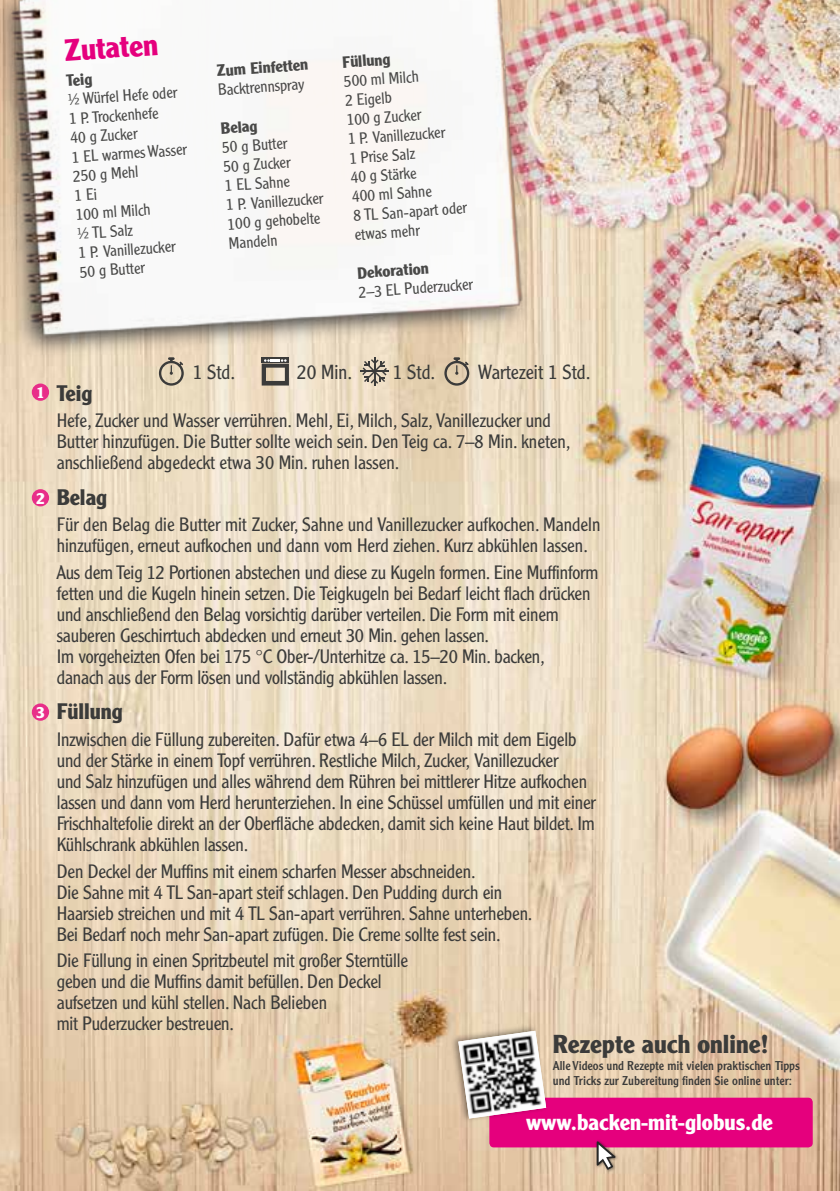
<style>
.page{position:relative;width:840px;height:1191px;background:#fff}
.page>*{position:absolute;margin:0;border:0;box-sizing:border-box;transform-origin:0 0}
.t1{font:700 30px "Clearface Gothic LT Std";color:#e5007d}
.t2{font:700 25.4px "Clearface Gothic LT Std";color:#3b3b3a}
.t3{font:700 22.2px "Clearface Gothic LT Std";color:#fff}
.t4{font:700 22px "Clearface Gothic LT Std";color:#3b3b3a}
.t5{font:300 20px "Clearface Gothic LT Std";color:#3b3b3a}
.t6{font:300 19px/21px "Clearface Gothic LT Std";letter-spacing:-.01em;color:#3b3b3a}
.t7{font:300 16px/19.2px "Clearface Gothic LT Std";color:#494948}
.t8{font:700 16px "Clearface Gothic LT Std";color:#494948}
.t9{font:700 16px "Clearface Gothic LT Std";color:#fff}
.t10{font:12.6px/15.2px "Clearface Gothic LT Std";color:#3b3b3a}
</style>
<div class="page">
<img style="left:0;top:0;width:839px;height:1191px">
<img style="left:0;top:0;width:652px;height:522px">
<div style="left:489px;top:1097px;width:323px;height:50px;background:#e5007d;border-radius:5px"></div>
<div style="left:594px;top:1139px;width:24px;height:33px;background:#000;opacity:.45"></div>
<svg style="left:596px;top:1141px;width:19px;height:28px"></svg>
<div style="left:450px;top:1024px;width:99px;height:99px;background:#000;opacity:.4"></div>
<img style="left:458px;top:1030px;width:88px;height:88px">
<div style="left:32px;top:383px;width:17px;height:18px;background:#e82e89;border-radius:50%"></div>
<div style="left:32px;top:489px;width:17px;height:17px;background:#e82e89;border-radius:50%"></div>
<div style="left:32px;top:703px;width:17px;height:17px;background:#e82e89;border-radius:50%"></div>
<svg style="left:159px;top:357px;width:25px;height:29px"></svg>
<svg style="left:444px;top:357px;width:25px;height:29px"></svg>
<div style="left:261px;top:357px;width:28px;height:6px;background:#3b3b3a"></div>
<svg style="left:261px;top:359px;width:28px;height:26px"></svg>
<hr style="left:373px;top:357px;width:2px;height:29px;background:#3b3b3a">
<svg style="left:360px;top:359px;width:28px;height:25px"></svg>
<h1 class="t1" style="left:63px;top:33px;width:95px;rotate:-4deg">Zutaten</h1>
<p class="t8" style="left:66px;top:71px;width:27px;rotate:-4deg">Teig</p>
<p class="t7" style="left:67px;top:90px;width:117px;rotate:-4deg">½ Würfel Hefe oder<br>1 P. Trockenhefe<br>40 g Zucker<br>1 EL warmes Wasser<br>250 g Mehl<br>1 Ei<br>100 ml Milch<br>½ TL Salz<br>1 P. Vanillezucker<br>50 g Butter</p>
<p class="t8" style="left:216px;top:61px;width:93px;rotate:-4deg">Zum Einfetten</p>
<p class="t7" style="left:217px;top:80px;width:88px;rotate:-4deg">Backtrennspray</p>
<p class="t8" style="left:220px;top:119px;width:38px;rotate:-4deg">Belag</p>
<p class="t7" style="left:221px;top:138px;width:99px;rotate:-4deg">50 g Butter<br>50 g Zucker<br>1 EL Sahne<br>1 P. Vanillezucker<br>100 g gehobelte<br>Mandeln</p>
<p class="t8" style="left:342px;top:53px;width:49px;rotate:-4deg">Füllung</p>
<p class="t7" style="left:343px;top:72px;width:115px;rotate:-4deg">500 ml Milch<br>2 Eigelb<br>100 g Zucker<br>1 P. Vanillezucker<br>1 Prise Salz<br>40 g Stärke<br>400 ml Sahne<br>8 TL San-apart oder etwas mehr</p>
<p class="t8" style="left:356px;top:264px;width:73px;rotate:-4deg">Dekoration</p>
<p class="t7" style="left:358px;top:282px;width:116px;rotate:-4deg">2–3 EL Puderzucker</p>
<p class="t9" style="left:36px;top:383px;width:10px">1</p>
<p class="t9" style="left:36px;top:488px;width:10px">2</p>
<p class="t9" style="left:36px;top:703px;width:10px">3</p>
<p class="t5" style="left:193px;top:359px;width:44px">1 Std.</p>
<p class="t5" style="left:297px;top:359px;width:57px">20 Min.</p>
<p class="t5" style="left:478px;top:359px;width:114px">Wartezeit 1 Std.</p>
<p class="t5" style="left:392px;top:360px;width:44px">1 Std.</p>
<p class="t4" style="left:57px;top:380px;width:37px">Teig</p>
<p class="t6" style="left:57px;top:410px;width:515px">Hefe, Zucker und Wasser verrühren. Mehl, Ei, Milch, Salz, Vanillezucker und<br>Butter hinzufügen. Die Butter sollte weich sein. Den Teig ca. 7–8 Min. kneten, anschließend abgedeckt etwa 30 Min. ruhen lassen.</p>
<p class="t4" style="left:57px;top:484px;width:52px">Belag</p>
<p class="t6" style="left:57px;top:514px;width:545px">Für den Belag die Butter mit Zucker, Sahne und Vanillezucker aufkochen. Mandeln hinzufügen, erneut aufkochen und dann vom Herd ziehen. Kurz abkühlen lassen.</p>
<p class="t6" style="left:57px;top:562px;width:543px">Aus dem Teig 12 Portionen abstechen und diese zu Kugeln formen. Eine Muffinform fetten und die Kugeln hinein setzen. Die Teigkugeln bei Bedarf leicht flach drücken und anschließend den Belag vorsichtig darüber verteilen. Die Form mit einem sauberen Geschirrtuch abdecken und erneut 30 Min. gehen lassen.<br>Im vorgeheizten Ofen bei 175 °C Ober-/Unterhitze ca. 15–20 Min. backen,<br>danach aus der Form lösen und vollständig abkühlen lassen.</p>
<p class="t4" style="left:57px;top:698px;width:67px">Füllung</p>
<p class="t6" style="left:57px;top:728px;width:540px">Inzwischen die Füllung zubereiten. Dafür etwa 4–6 EL der Milch mit dem Eigelb und der Stärke in einem Topf verrühren. Restliche Milch, Zucker, Vanillezucker<br>und Salz hinzufügen und alles während dem Rühren bei mittlerer Hitze aufkochen lassen und dann vom Herd herunterziehen. In eine Schüssel umfüllen und mit einer Frischhaltefolie direkt an der Oberfläche abdecken, damit sich keine Haut bildet. Im Kühlschrank abkühlen lassen.</p>
<p class="t6" style="left:57px;top:860px;width:477px">Den Deckel der Muffins mit einem scharfen Messer abschneiden.<br>Die Sahne mit 4 TL San-apart steif schlagen. Den Pudding durch ein Haarsieb streichen und mit 4 TL San-apart verrühren. Sahne unterheben.<br>Bei Bedarf noch mehr San-apart zufügen. Die Creme sollte fest sein.</p>
<p class="t6" style="left:57px;top:950px;width:352px">Die Füllung in einen Spritzbeutel mit großer Sterntülle geben und die Muffins damit befüllen. Den Deckel aufsetzen und kühl stellen. Nach Belieben<br>mit Puderzucker bestreuen.</p>
<h2 class="t2" style="left:552px;top:1029px;width:217px">Rezepte auch online!</h2>
<p class="t10" style="left:552px;top:1057px;width:248px">Alle Videos und Rezepte mit vielen praktischen Tipps und Tricks zur Zubereitung finden Sie online unter:</p>
<p class="t3" style="left:525px;top:1109px;width:248px">www.backen-mit-globus.de</p>
</div>
